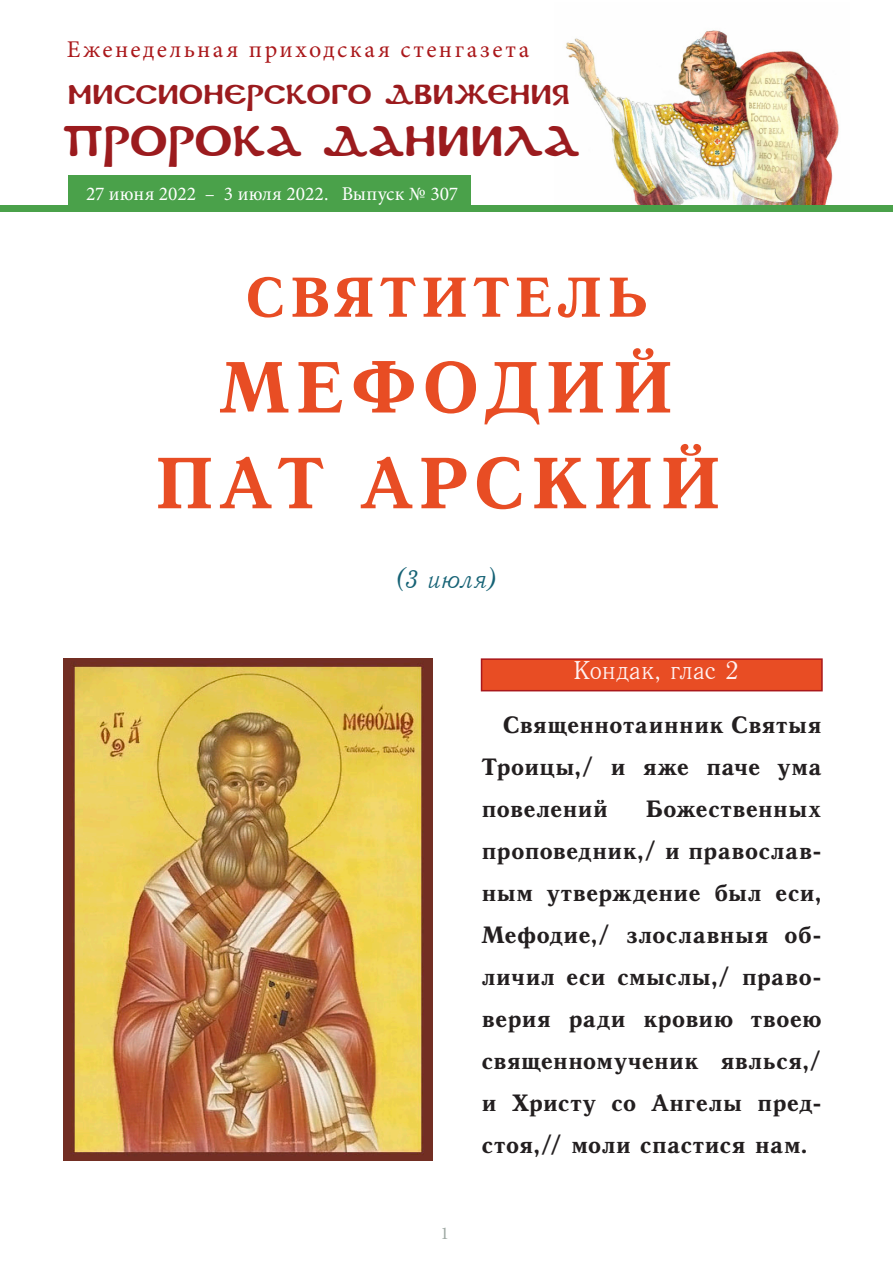
<style>
.page{position:relative;width:893px;height:1263px;background:#fff}
.page>*{position:absolute;margin:0;border:0;box-sizing:border-box;transform-origin:0 0}
.Название{font:73.5px "Quant Antiqua C Bold";letter-spacing:.07em;color:#e84d24}
.Название-2{font:57px "Quant Antiqua C Bold";letter-spacing:.07em;color:#e84d24}
.t1{font:42px "DS Coptic";letter-spacing:.005em;color:#9b1b1e}
.t2{font:27px "DS Coptic";letter-spacing:.005em;color:#9b1b1e}
.Тропарь_белый{font:25.5px "Antiqua";letter-spacing:-.01em;color:#fff2f2}
.Курсив_число_святого{font:25.5px "Quant Antiqua C Italic";color:#156275}
._2__Основной_текст{font:700 24px/42px "Antiqua";letter-spacing:-.01em;color:#231f20;text-align:justify}
.t3{font:24px "Minion Pro";letter-spacing:.105em;color:#aa181b}
.t4{font:19.5px "Minion Pro";color:#fff}
.t5{font:18px "Minion Pro";color:#9fa9a4}
</style>
<div class="page">
<img style="left:555px;top:30px;width:295px;height:176px">
<div style="left:68px;top:175px;width:403px;height:34px;background:#4aa14a"></div>
<div style="left:0;top:206px;width:893px;height:6px;background:#4aa14a"></div>
<img style="left:64px;top:658px;width:369px;height:503px">
<div style="left:482px;top:659px;width:340px;height:32px;background:#e84d24"></div>
<div style="left:481px;top:658px;width:342px;height:33px;border:2px solid #aa181b"></div>
<p class="t3" style="left:67px;top:33px;width:464px">Еженедельная приходская стенгазета</p>
<p class="t2" style="left:68px;top:77px;width:504px">Миссионерского движения</p>
<p class="t1" style="left:62px;top:113px;width:519px">ПРОРОКА ДАНИИЛА</p>
<p class="t4" style="left:86px;top:180px;width:374px">27 июня 2022 – 3 июля 2022. Выпуск № 307</p>
<p class="Название-2" style="left:245px;top:267px;width:403px">СВЯТИТЕЛЬ</p>
<p class="Название" style="left:219px;top:348px;width:457px">МЕФОДИЙ</p>
<p class="Название" style="left:154px;top:444px;width:569px">ПАТ АРСКИЙ</p>
<p class="Курсив_число_святого" style="left:394px;top:564px;width:106px">(3 июля)</p>
<p class="Тропарь_белый" style="left:574px;top:656px;width:167px">Кондак, глас 2</p>
<p class="t5" style="left:440px;top:1221px;width:10px">1</p>
<p class="_2__Основной_текст" style="left:482px;top:704px;width:342px;text-indent:21px">Священнотаинник Святыя Троицы,/ и яже паче ума повелений</p>
<p class="_2__Основной_текст" style="left:482px;top:788px;width:342px;text-indent:164px">Божественных проповедник,/ и православ&shy;ным утверждение был еси, Мефодие,/ злославныя об&shy;личил еси смыслы,/ право&shy;верия ради кровию твоею священномученик явлься,/ и Христу со Ангелы пред&shy;стоя,// моли спастися нам.</p>
</div>
